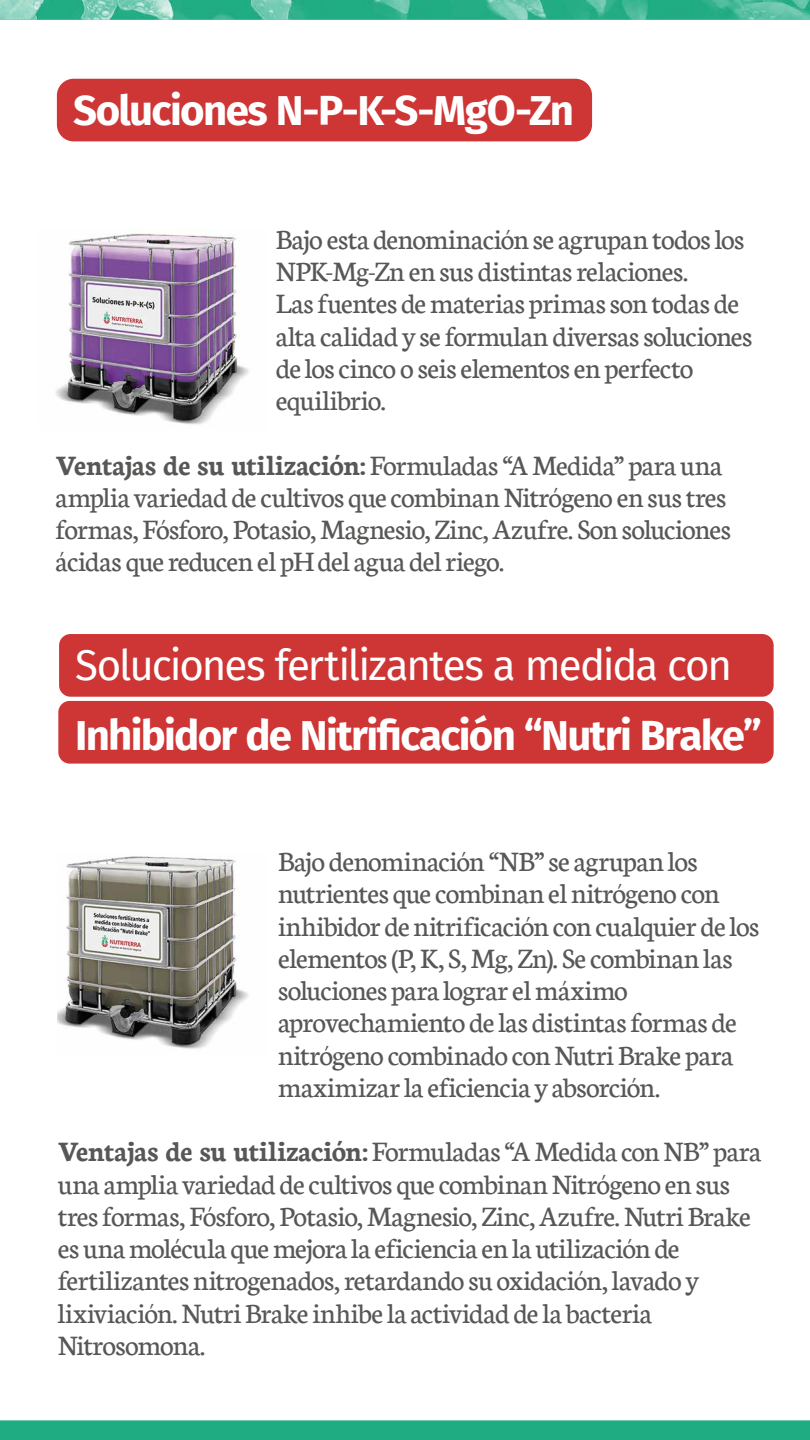
<style>
.page{position:relative;width:810px;height:1440px;background:#fff}
.page>*{position:absolute;margin:0;border:0;box-sizing:border-box;transform-origin:0 0}
.t1{font:700 42px "Fira Sans";letter-spacing:-.04em;color:#fff}
.t2{font:42px "Fira Sans";letter-spacing:-.045em;color:#fff}
.t3{font:30px/32.2px "Neuton";letter-spacing:-.02em;color:#575756}
.s1{font-weight:700}
</style>
<div class="page">
<svg style="left:0;top:1012px;width:810px;height:428px"></svg>
<img style="left:0;top:0;width:810px;height:709px">
<div style="left:57px;top:79px;width:535px;height:62px;background:#ce3535;border-radius:17px"></div>
<img style="left:38px;top:230px;width:229px;height:199px">
<div style="left:58px;top:701px;width:716px;height:63px;background:#ce3535;border-radius:11px"></div>
<div style="left:59px;top:634px;width:715px;height:63px;background:#ce3535;border-radius:11px"></div>
<img style="left:58px;top:856px;width:209px;height:198px">
<svg style="left:809px;top:1012px;width:1px;height:413px"></svg>
<h1 class="t1" style="left:73px;top:75px;width:502px">Soluciones N-P-K-S-MgO-Zn</h1>
<p class="t3" style="left:276px;top:223px;width:478px">Bajo esta denominación se agrupan todos los NPK-Mg-Zn en sus distintas relaciones.<br>Las fuentes de materias primas son todas de alta calidad y se formulan diversas soluciones de los cinco o seis elementos en perfecto equilibrio.</p>
<p class="t3" style="left:56px;top:449px;width:677px"><span class="s1">Ventajas de su utilización:</span> Formuladas “A Medida” para una amplia variedad de cultivos que combinan Nitrógeno en sus tres formas, Fósforo, Potasio, Magnesio, Zinc, Azufre. Son soluciones ácidas que reducen el pH del agua del riego.</p>
<h1 class="t2" style="left:75px;top:634px;width:658px">Soluciones fertilizantes a medida con</h1>
<h1 class="t1" style="left:75px;top:700px;width:688px">Inhibidor de Nitrificación “Nutri Brake”</h1>
<p class="t3" style="left:278px;top:845px;width:483px">Bajo denominación “NB” se agrupan los nutrientes que combinan el nitrógeno con inhibidor de nitrificación con cualquier de los elementos (P, K, S, Mg, Zn). Se combinan las soluciones para lograr el máximo aprovechamiento de las distintas formas de nitrógeno combinado con Nutri Brake para maximizar la eficiencia y absorción.</p>
<p class="t3" style="left:58px;top:1136px;width:705px"><span class="s1">Ventajas de su utilización:</span> Formuladas “A Medida con NB” para una amplia variedad de cultivos que combinan Nitrógeno en sus tres formas, Fósforo, Potasio, Magnesio, Zinc, Azufre. Nutri Brake es una molécula que mejora la eficiencia en la utilización de fertilizantes nitrogenados, retardando su oxidación, lavado y lixiviación. Nutri Brake inhibe la actividad de la bacteria Nitrosomona.</p>
</div>
